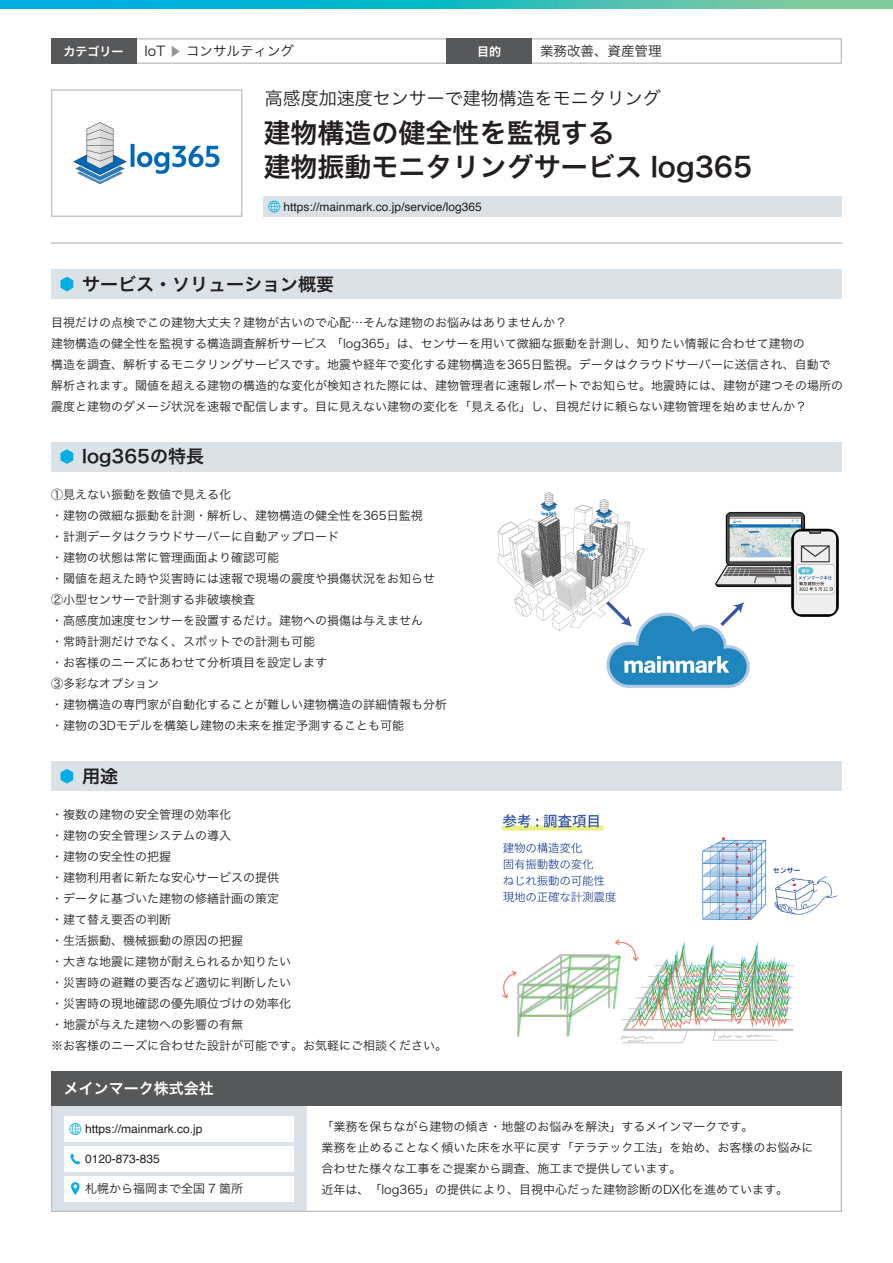
<style>
.page{position:relative;width:893px;height:1263px;background:#fff}
.page>*{position:absolute;margin:0;border:0;box-sizing:border-box;transform-origin:0 0}
.t1{font:27px/34.5px "Hira Kaku Pro N W6";color:#231f20}
.t2{font:18px "Hira Kaku Pro N W6";color:#231f20}
.t3{font:18px "Hira Kaku Pro N W3";color:#231f20}
.t4{font:15px "Hira Kaku Pro N W6";color:#fff}
.t5{font:13.5px "Hira Kaku Pro N W3";color:#231f20}
.t6{font:12px/21px "Hira Kaku Pro N W3";color:#231f20}
.t7{font:12px "Helvetica";color:#231f20}
.t8{font:12px "Hira Kaku Pro N W6";color:#fff}
.s1{font-size:12px;color:#939598}
</style>
<div class="page">
<div style="left:51px;top:1106px;width:255px;height:106px;background:#dae2e7"></div>
<div style="left:64px;top:1116px;width:229px;height:26px;background:#fff"></div>
<div style="left:64px;top:1146px;width:229px;height:25px;background:#fff"></div>
<div style="left:64px;top:1176px;width:229px;height:25px;background:#fff"></div>
<hr style="left:51px;top:242px;width:791px;height:2px;background:#bcbdc0">
<div style="left:51px;top:1071px;width:791px;height:35px;background:#57585a"></div>
<div style="left:51px;top:269px;width:791px;height:30px;background:#dae2e7"></div>
<svg style="left:61px;top:277px;width:12px;height:14px"></svg>
<div style="left:51px;top:442px;width:791px;height:29px;background:#dae2e7"></div>
<svg style="left:61px;top:449px;width:12px;height:15px"></svg>
<div style="left:51px;top:761px;width:791px;height:30px;background:#dae2e7"></div>
<svg style="left:61px;top:769px;width:12px;height:14px"></svg>
<svg style="left:0;top:0;width:893px;height:9px;background:#2bbac1"></svg>
<div style="left:51px;top:38px;width:791px;height:26px;border:1px solid #bcbdc0"></div>
<div style="left:51px;top:38px;width:85px;height:26px;background:#57585a"></div>
<div style="left:446px;top:38px;width:85px;height:26px;background:#57585a"></div>
<svg style="left:71px;top:1182px;width:9px;height:13px"></svg>
<svg style="left:70px;top:1153px;width:10px;height:12px"></svg>
<svg style="left:69px;top:1123px;width:12px;height:12px"></svg>
<img style="left:502px;top:814px;width:336px;height:230px">
<img style="left:497px;top:492px;width:342px;height:196px">
<div style="left:264px;top:196px;width:578px;height:21px;background:#dae2e7"></div>
<svg style="left:268px;top:201px;width:12px;height:12px"></svg>
<img style="left:73px;top:122px;width:147px;height:63px">
<div style="left:51px;top:89px;width:191px;height:128px;border:1px solid #bcbdc0"></div>
<p class="t5" style="left:145px;top:39px;width:151px">IoT <span class="s1">▶</span> コンサルティング</p>
<p class="t5" style="left:540px;top:39px;width:123px">業務改善、資産管理</p>
<p class="t8" style="left:64px;top:40px;width:61px">カテゴリー</p>
<p class="t8" style="left:477px;top:40px;width:25px">目的</p>
<h2 class="t3" style="left:265px;top:82px;width:397px">高感度加速度センサーで建物構造をモニタリング</h2>
<h1 class="t1" style="left:264px;top:114px;width:490px">建物構造の健全性を監視する<br>建物振動モニタリングサービス log365</h1>
<p class="t7" style="left:284px;top:197px;width:200px">https://mainmark.co.jp/service/log365</p>
<h2 class="t2" style="left:82px;top:268px;width:253px">サービス・ソリューション概要</h2>
<p class="t6" style="left:51px;top:311px;width:793px">目視だけの点検でこの建物大丈夫？建物が古いので心配…そんな建物のお悩みはありませんか？<br>建物構造の健全性を監視する構造調査解析サービス 「log365」は、センサーを用いて微細な振動を計測し、知りたい情報に合わせて建物の<br>構造を調査、解析するモニタリングサービスです。地震や経年で変化する建物構造を365日監視。データはクラウドサーバーに送信され、自動で解析されます。閾値を超える建物の構造的な変化が検知された際には、建物管理者に速報レポートでお知らせ。地震時には、建物が建つその場所の震度と建物のダメージ状況を速報で配信します。目に見えない建物の変化を「見える化」し、目視だけに頼らない建物管理を始めませんか？</p>
<h2 class="t2" style="left:82px;top:440px;width:123px">log365の特長</h2>
<p class="t6" style="left:51px;top:483px;width:397px">①見えない振動を数値で見える化<br>・建物の微細な振動を計測・解析し、建物構造の健全性を365日監視<br>・計測データはクラウドサーバーに自動アップロード<br>・建物の状態は常に管理画面より確認可能<br>・閾値を超えた時や災害時には速報で現場の震度や損傷状況をお知らせ<br>②小型センサーで計測する非破壊検査<br>・高感度加速度センサーを設置するだけ。建物への損傷は与えません<br>・常時計測だけでなく、スポットでの計測も可能<br>・お客様のニーズにあわせて分析項目を設定します<br>③多彩なオプション<br>・建物構造の専門家が自動化することが難しい建物構造の詳細情報も分析・建物の3Dモデルを構築し建物の未来を推定予測することも可能</p>
<h2 class="t2" style="left:82px;top:760px;width:37px">用途</h2>
<p class="t6" style="left:51px;top:803px;width:397px">・複数の建物の安全管理の効率化<br>・建物の安全管理システムの導入<br>・建物の安全性の把握<br>・建物利用者に新たな安心サービスの提供<br>・データに基づいた建物の修繕計画の策定<br>・建て替え要否の判断<br>・生活振動、機械振動の原因の把握<br>・大きな地震に建物が耐えられるか知りたい<br>・災害時の避難の要否など適切に判断したい<br>・災害時の現地確認の優先順位づけの効率化<br>・地震が与えた建物への影響の有無<br>※お客様のニーズに合わせた設計が可能です。お気軽にご相談ください。</p>
<p class="t4" style="left:64px;top:1075px;width:151px">メインマーク株式会社</p>
<p class="t7" style="left:85px;top:1120px;width:119px">https://mainmark.co.jp</p>
<p class="t7" style="left:85px;top:1150px;width:76px">0120-873-835</p>
<p class="t6" style="left:85px;top:1177px;width:159px">札幌から福岡まで全国 7 箇所</p>
<p class="t6" style="left:321px;top:1115px;width:493px">「業務を保ちながら建物の傾き・地盤のお悩みを解決」するメインマークです。<br>業務を止めることなく傾いた床を水平に戻す「テラテック工法」を始め、お客様のお悩みに合わせた様々な工事をご提案から調査、施工まで提供しています。<br>近年は、「log365」の提供により、目視中心だった建物診断のDX化を進めています。</p>
</div>
